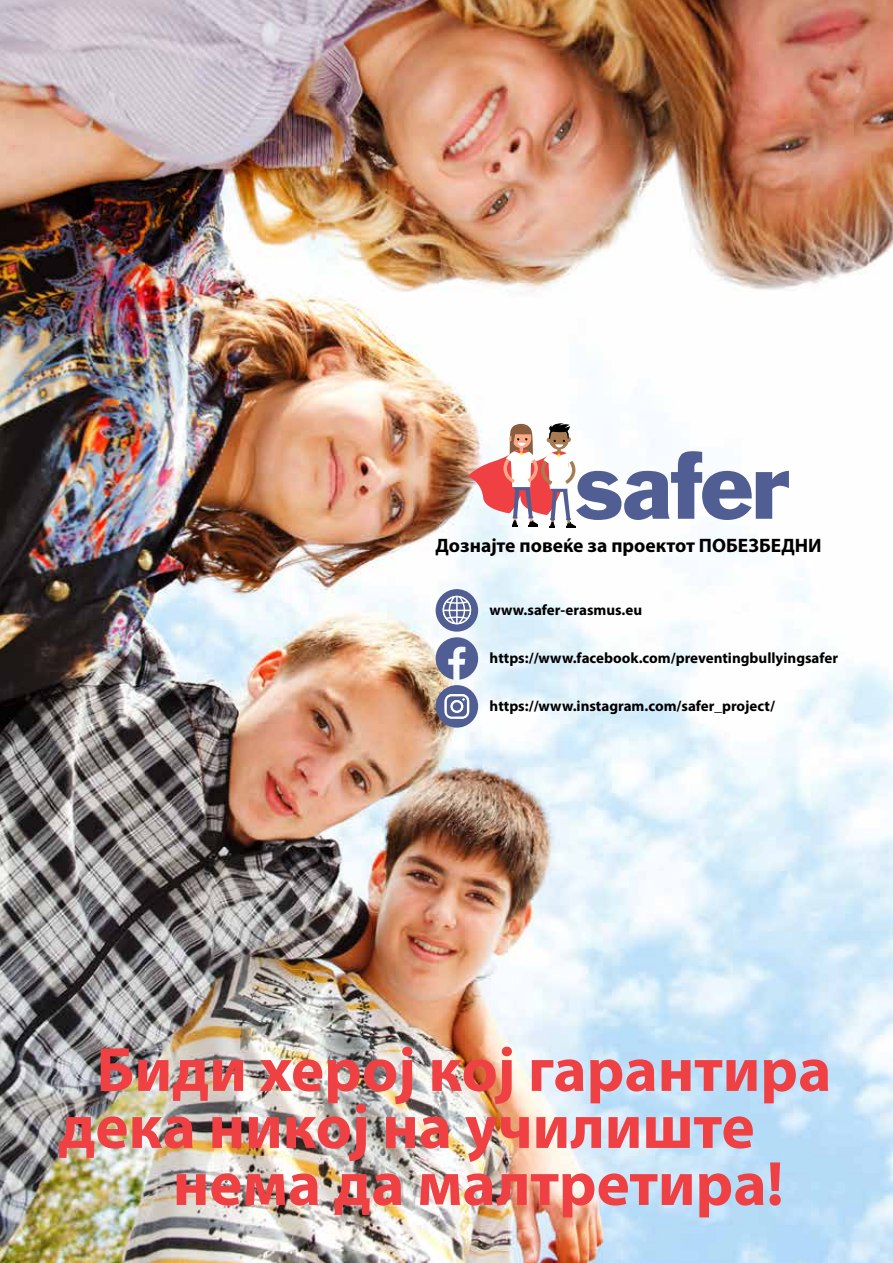
<style>
.page{position:relative;width:893px;height:1263px;background:#fff}
.page>*{position:absolute;margin:0;border:0;box-sizing:border-box;transform-origin:0 0}
.t1{font:700 63px/57px "Myriad Pro";color:#ef4144}
.t2{font:700 19.5px "Myriad Pro";color:#000}
.t3{font:700 15px "Myriad Pro";color:#000}
</style>
<div class="page">
<img style="left:0;top:0;width:893px;height:1263px">
<svg style="left:435px;top:589px;width:44px;height:139px"></svg>
<div style="left:453px;top:702px;width:8px;height:9px;background:#505e93;border-radius:50%"></div>
<svg style="left:467px;top:423px;width:322px;height:105px"></svg>
<h2 class="t2" style="left:436px;top:533px;width:388px">Дознајте повеќе за проектот ПОБЕЗБЕДНИ</h2>
<p class="t3" style="left:490px;top:600px;width:154px">www.safer-erasmus.eu</p>
<p class="t3" style="left:490px;top:648px;width:350px">https://www.facebook.com/preventingbullyingsafer</p>
<p class="t3" style="left:490px;top:696px;width:287px">https://www.instagram.com/safer_project/</p>
<h1 class="t1" style="left:58px;top:1039px;width:775px;text-indent:38px">Биди херој кој гарантира дека никој на училиште</h1>
<h1 class="t1" style="left:173px;top:1153px;width:612px">нема да малтретира!</h1>
</div>
